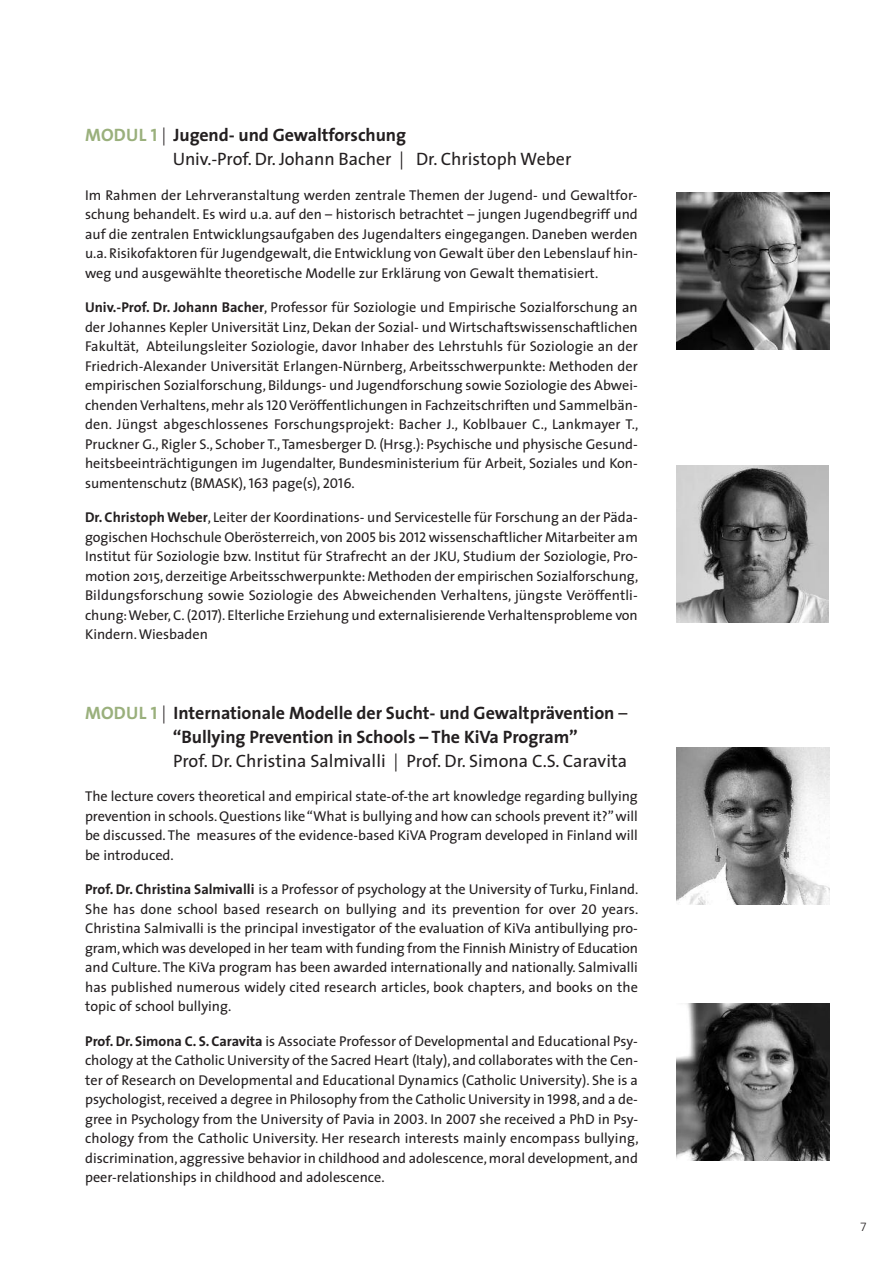
<style>
.page{position:relative;width:893px;height:1263px;background:#fff}
.page>*{position:absolute;margin:0;border:0;box-sizing:border-box;transform-origin:0 0}
.t1{font:700 18px/24px "The Sans";color:#231f20}
.t2{font:18px/24px "The Sans";letter-spacing:-.005em;color:#231f20}
.t3{font:14.25px/19.5px "The Sans";color:#231f20;text-align:justify}
.t4{font:300 12px "Univers";color:#231f20}
.s1{font-weight:700;color:#9ab07c}
.s2{font-family:"The Sans Bold Caps";color:#9ab07c}
.s3{font-weight:300}
.s4{font-weight:700}
.s5{font-family:"The Sans Caps"}
.s6{color:#9ab07c}
.s7{font-family:"The Sans Bold Caps";font-weight:400;color:#9ab07c}
.s8{font-weight:400}
</style>
<div class="page">
<img style="left:676px;top:192px;width:153px;height:158px">
<img style="left:676px;top:465px;width:152px;height:157px">
<img style="left:676px;top:747px;width:153px;height:158px">
<img style="left:676px;top:1003px;width:153px;height:158px">
<p class="t2" style="left:173px;top:125px;width:400px;text-indent:-88px"><span class="s1">MODUL</span> <span class="s2">1</span> <span class="s3">|</span> <span class="s4">Jugend- und Gewaltforschung<br></span>Univ.-Prof. Dr. Johann Bacher <span class="s3">|</span> Dr. Christoph Weber</p>
<p class="t3" style="left:85px;top:186px;width:554px">Im Rahmen der Lehrveranstaltung werden zentrale Themen der Jugend- und Gewaltfor&shy;schung behandelt. Es wird u.a. auf den – historisch betrachtet – jungen Jugendbegriff und auf die zentralen Entwicklungsaufgaben des Jugendalters eingegangen. Daneben werden u.a. Risikofaktoren für Jugendgewalt,die Entwicklung von Gewalt über den Lebenslauf hin&shy;weg und ausgewählte theoretische Modelle zur Erklärung von Gewalt thematisiert.</p>
<p class="t3" style="left:85px;top:299px;width:555px"><span class="s4">Univ.-Prof. Dr. Johann Bacher</span>, Professor für Soziologie und Empirische Sozialforschung an der Johannes Kepler Universität Linz, Dekan der Sozial- und Wirtschaftswissenschaftlichen Fakultät, Abteilungsleiter Soziologie, davor Inhaber des Lehrstuhls für Soziologie an der Friedrich-Alexander Universität Erlangen-Nürnberg, Arbeitsschwerpunkte: Methoden der empirischen Sozialforschung, Bildungs- und Jugendforschung sowie Soziologie des Abwei&shy;chenden Verhaltens,mehr als <span class="s5">120</span> Veröffentlichungen in Fachzeitschriften und Sammelbän&shy;den. Jüngst abgeschlossenes Forschungsprojekt: Bacher J., Koblbauer C., Lankmayer T., Pruckner G., Rigler S., Schober T.,Tamesberger D. (Hrsg.): Psychische und physische Gesund&shy;heitsbeeinträchtigungen im Jugendalter, Bundesministerium für Arbeit, Soziales und Kon&shy;sumentenschutz (BMASK), <span class="s5">163</span> page(s), <span class="s5">2016</span>.</p>
<p class="t3" style="left:85px;top:509px;width:555px"><span class="s4">Dr. Christoph Weber</span>, Leiter der Koordinations- und Servicestelle für Forschung an der Päda&shy;gogischen Hochschule Oberösterreich, von <span class="s5">2005</span> bis <span class="s5">2012</span> wissenschaftlicher Mitarbeiter am Institut für Soziologie bzw. Institut für Strafrecht an der JKU, Studium der Soziologie, Pro&shy;motion 2015, derzeitige Arbeitsschwerpunkte:Methoden der empirischen Sozialforschung, Bildungsforschung sowie Soziologie des Abweichenden Verhaltens, jüngste Veröffentli&shy;chung:Weber,C.(<span class="s5">2017</span>). Elterliche Erziehung und externalisierende Verhaltensprobleme von Kindern.Wiesbaden</p>
<p class="t1" style="left:173px;top:702px;width:456px;text-indent:-88px"><span class="s6">MODUL</span> <span class="s7">1</span> <span class="s3">|</span> Internationale Modelle der Sucht- und Gewaltprävention <span class="s8">– </span>“Bullying Prevention in Schools – The KiVa Program”<br><span class="s8">Prof. Dr. Christina Salmivalli</span> <span class="s3">|</span> <span class="s8">Prof. Dr. Simona C.S. Caravita</span></p>
<p class="t3" style="left:85px;top:788px;width:554px">The lecture covers theoretical and empirical state-of-the art knowledge regarding bullying prevention in schools. Questions like“What is bullying and how can schools prevent it?”will be discussed. The measures of the evidence-based KiVA Program developed in Finland will be introduced.</p>
<p class="t3" style="left:85px;top:881px;width:555px"><span class="s4">Prof. Dr. Christina Salmivalli</span> is a Professor of psychology at the University of Turku, Finland.<br>She has done school based research on bullying and its prevention for over <span class="s5">20</span> years.<br>Christina Salmivalli is the principal investigator of the evaluation of KiVa antibullying pro&shy;gram,which was developed in her team with funding from the Finnish Ministry of Education and Culture. The KiVa program has been awarded internationally and nationally. Salmivalli has published numerous widely cited research articles, book chapters, and books on the topic of school bullying.</p>
<p class="t3" style="left:85px;top:1032px;width:555px"><span class="s4">Prof.Dr. Simona C. S. Caravita</span> is Associate Professor of Developmental and Educational Psy&shy;chology at the Catholic University of the Sacred Heart (Italy), and collaborates with the Cen&shy;ter of Research on Developmental and Educational Dynamics (Catholic University). She is a psychologist,received a degree in Philosophy from the Catholic University in <span class="s5">1998</span>, and a de&shy;gree in Psychology from the University of Pavia in <span class="s5">2003</span>. In <span class="s5">2007</span> she received a PhD in Psy&shy;chology from the Catholic University. Her research interests mainly encompass bullying, discrimination, aggressive behavior in childhood and adolescence,moral development, and peer-relationships in childhood and adolescence.</p>
<p class="t4" style="left:860px;top:1222px;width:8px">7</p>
</div>
